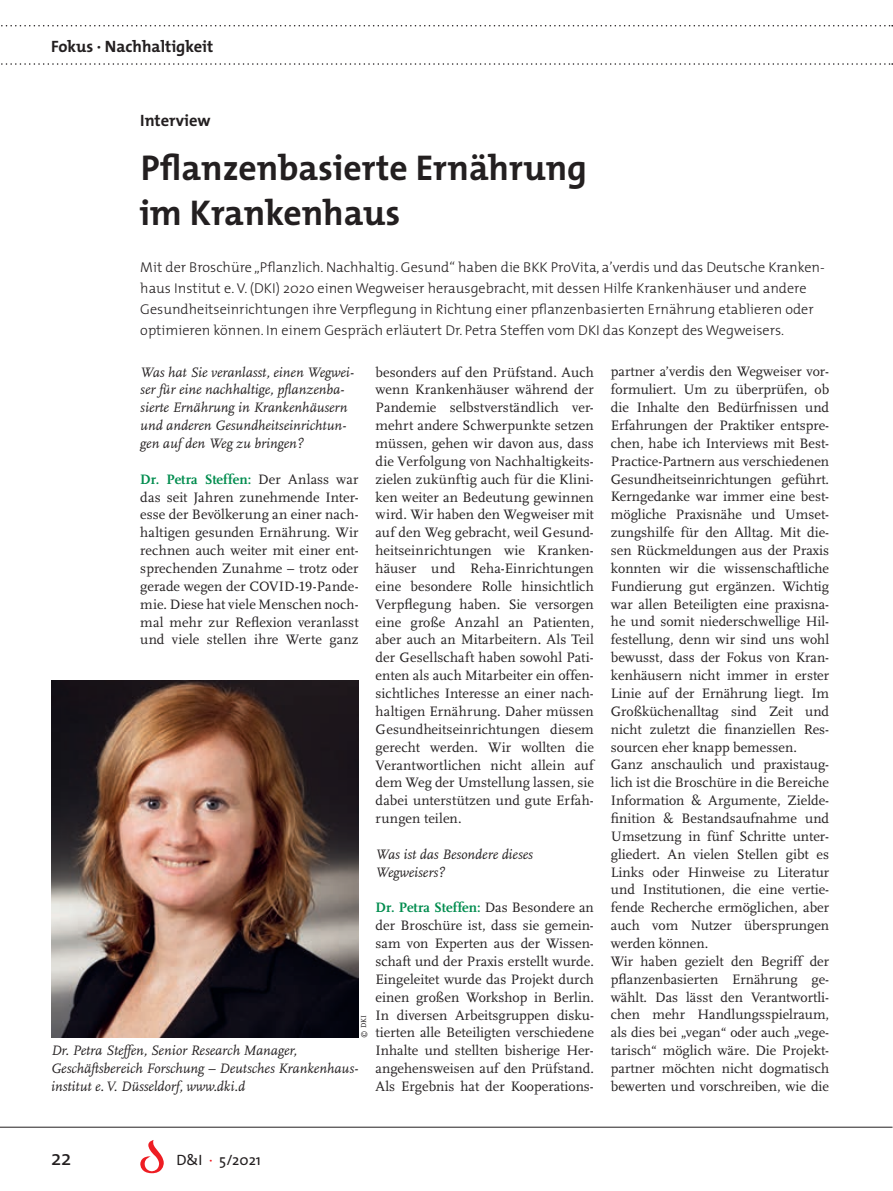
<style>
.page{position:relative;width:893px;height:1191px;background:#fff}
.page>*{position:absolute;margin:0;border:0;box-sizing:border-box;transform-origin:0 0}
.t1{font:700 36px/45px "The Mix";color:#231f20}
.t2{font:21px "The Mix";color:#231f20}
.t3{font:700 16.5px "The Mix";color:#231f20}
.t4{font:15px "The Mix";color:#231f20}
.t5{font:14.25px/17.9px "Scala";color:#231f20;text-align:justify}
.t6{font:300 14.25px/21px "The Mix";color:#231f20}
.t7{font:italic 14.25px/17.9px "Scala";color:#231f20}
.t8{font:7.5px "Scala";color:#231f20}
.s1{font-weight:700;color:#008c4e}
.s2{font-family:"Scala Caps"}
.s3{color:#ee1d23}
</style>
<div class="page">
<img style="left:51px;top:680px;width:308px;height:357px">
<svg style="left:1px;top:25px;width:892px;height:1px"></svg>
<svg style="left:1px;top:63px;width:892px;height:2px"></svg>
<hr style="left:0;top:1126px;width:892px;height:1px;background:#231f20">
<svg style="left:140px;top:1140px;width:24px;height:33px"></svg>
<p class="t3" style="left:51px;top:32px;width:164px">Fokus · Nachhaltigkeit</p>
<p class="t3" style="left:140px;top:107px;width:72px">Interview</p>
<h1 class="t1" style="left:139px;top:145px;width:449px">Pflanzenbasierte Ernährung im Krankenhaus</h1>
<p class="t6" style="left:140px;top:256px;width:686px">Mit der Broschüre „Pflanzlich. Nachhaltig. Gesund“ haben die BKK ProVita, a’verdis und das Deutsche Kranken&shy;haus Institut e. V. (DKI) 2020 einen Wegweiser herausgebracht, mit dessen Hilfe Krankenhäuser und andere Gesundheitseinrichtungen ihre Verpflegung in Richtung einer pflanzenbasierten Ernährung etablieren oder optimieren können. In einem Gespräch erläutert Dr. Petra Steffen vom DKI das Konzept des Wegweisers.</p>
<p class="t7" style="left:140px;top:363px;width:215px">Was hat Sie veranlasst, einen Wegwei&shy;ser für eine nachhaltige, pflanzenba&shy;sierte Ernährung in Krankenhäusern und anderen Gesundheitseinrichtun&shy;gen auf den Weg zu bringen?</p>
<p class="t5" style="left:140px;top:470px;width:220px"><span class="s1">Dr. Petra Steffen:</span> Der Anlass war das seit Jahren zunehmende Inter&shy;esse der Bevölkerung an einer nach&shy;haltigen gesunden Ernährung. Wir rechnen auch weiter mit einer ent&shy;sprechenden Zunahme – trotz oder gerade wegen der COVID-<span class="s2">19</span>-Pande&shy;mie. Diese hat viele Menschen noch&shy;mal mehr zur Reflexion veranlasst und viele stellen ihre Werte ganz</p>
<p class="t5" style="left:611px;top:363px;width:220px;text-align:left">partner a’verdis den Wegweiser vor&shy;formuliert. Um zu überprüfen, ob die Inhalte den Bedürfnissen und Erfahrungen der Praktiker entspre&shy;chen, habe ich Interviews mit Best-Practice-Partnern aus verschiedenen Gesundheitseinrichtungen geführt.<br>Kerngedanke war immer eine best&shy;mögliche Praxisnähe und Umset&shy;zungshilfe für den Alltag. Mit die&shy;sen Rückmeldungen aus der Praxis konnten wir die wissenschaftliche Fundierung gut ergänzen. Wichtig war allen Beteiligten eine praxisna&shy;he und somit niederschwellige Hil&shy;festellung, denn wir sind uns wohl bewusst, dass der Fokus von Kran&shy;kenhäusern nicht immer in erster Linie auf der Ernährung liegt. Im Großküchenalltag sind Zeit und nicht zuletzt die finanziellen Res&shy;sourcen eher knapp bemessen.<br>Ganz anschaulich und praxistaug&shy;lich ist die Broschüre in die Bereiche Information &amp; Argumente, Zielde&shy;finition &amp; Bestandsaufnahme und Umsetzung in fünf Schritte unter&shy;gliedert. An vielen Stellen gibt es Links oder Hinweise zu Literatur und Institutionen, die eine vertie&shy;fende Recherche ermöglichen, aber auch vom Nutzer übersprungen werden können.<br>Wir haben gezielt den Begriff der pflanzenbasierten Ernährung ge&shy;wählt. Das lässt den Verantwortli&shy;chen mehr Handlungsspielraum, als dies bei „vegan“ oder auch „vege&shy;tarisch“ möglich wäre. Die Projekt&shy;partner möchten nicht dogmatisch bewerten und vorschreiben, wie die</p>
<p class="t5" style="left:376px;top:363px;width:220px">besonders auf den Prüfstand. Auch wenn Krankenhäuser während der Pandemie selbstverständlich ver&shy;mehrt andere Schwerpunkte setzen müssen, gehen wir davon aus, dass die Verfolgung von Nachhaltigkeits&shy;zielen zukünftig auch für die Klini&shy;ken weiter an Bedeutung gewinnen wird. Wir haben den Wegweiser mit auf den Weg gebracht, weil Gesund&shy;heitseinrichtungen wie Kranken&shy;häuser und Reha-Einrichtungen eine besondere Rolle hinsichtlich Verpflegung haben. Sie versorgen eine große Anzahl an Patienten, aber auch an Mitarbeitern. Als Teil der Gesellschaft haben sowohl Pati&shy;enten als auch Mitarbeiter ein offen&shy;sichtliches Interesse an einer nach&shy;haltigen Ernährung. Daher müssen Gesundheitseinrichtungen diesem gerecht werden. Wir wollten die Verantwortlichen nicht allein auf dem Weg der Umstellung lassen, sie dabei unterstützen und gute Erfah&shy;rungen teilen.</p>
<p class="t7" style="left:376px;top:845px;width:159px">Was ist das Besondere dieses<br>Wegweisers?</p>
<p class="t5" style="left:376px;top:899px;width:220px"><span class="s1">Dr. Petra Steffen:</span> Das Besondere an der Broschüre ist, dass sie gemein&shy;sam von Experten aus der Wissen&shy;schaft und der Praxis erstellt wurde.<br>Eingeleitet wurde das Projekt durch einen großen Workshop in Berlin.<br>In diversen Arbeitsgruppen disku&shy;tierten alle Beteiligten verschiedene Inhalte und stellten bisherige Her&shy;angehensweisen auf den Prüfstand.<br>Als Ergebnis hat der Kooperations-</p>
<p class="t8" style="left:360px;top:1037px;width:24px;rotate:-90deg">© DKI</p>
<p class="t7" style="left:51px;top:1042px;width:308px">Dr. Petra Steffen, Senior Research Manager,<br>Geschäftsbereich Forschung – Deutsches Krankenhaus&shy;institut e. V. Düsseldorf, www.dki.d</p>
<h2 class="t2" style="left:51px;top:1140px;width:22px">22</h2>
<p class="t4" style="left:176px;top:1147px;width:86px">D&amp;I <span class="s3">·</span> 5/2021</p>
</div>
